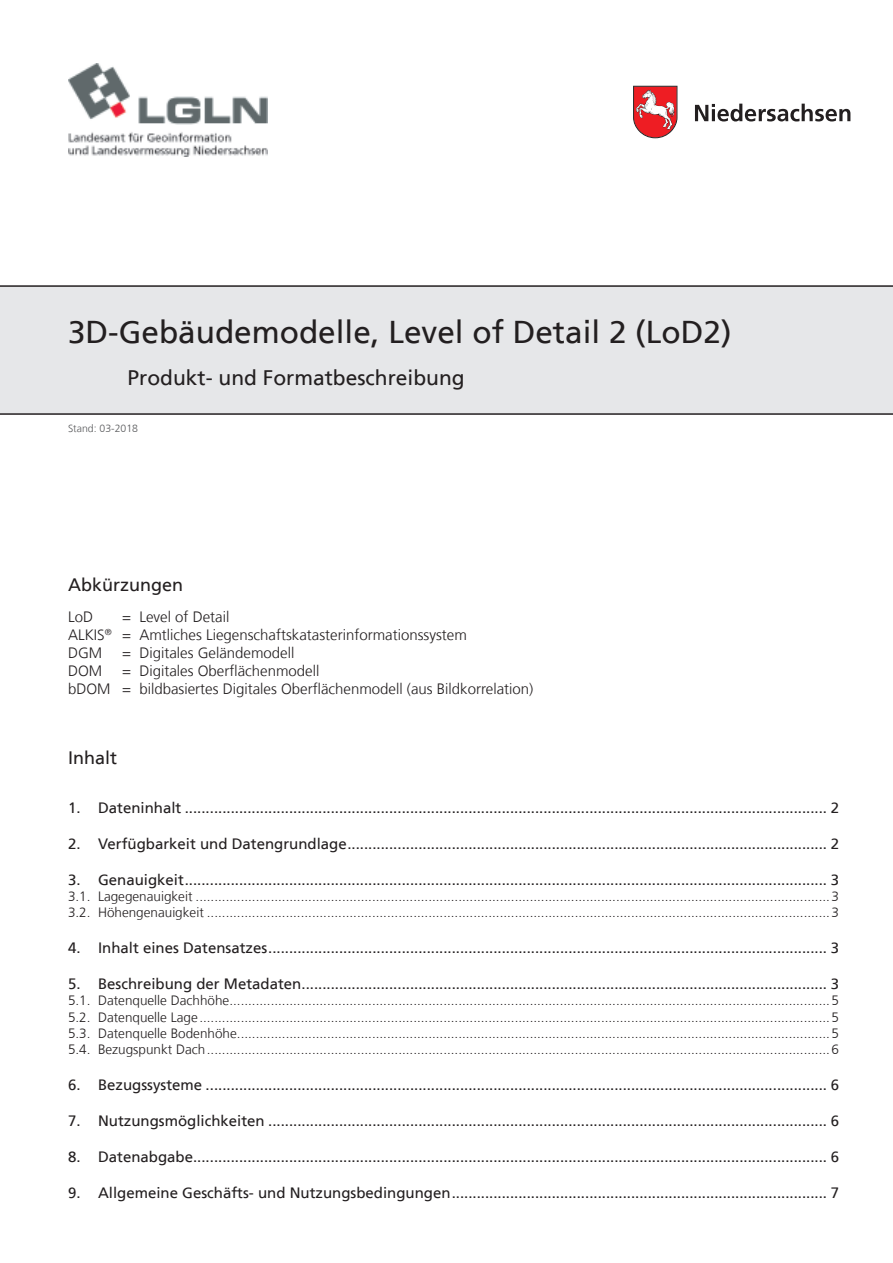
<style>
.page{position:relative;width:893px;height:1263px;background:#fff}
.page>*{position:absolute;margin:0;border:0;box-sizing:border-box;transform-origin:0 0}
.t1{font:31.5px "NDS Frutiger";color:#231f20}
.t2{font:21px "NDS Frutiger";color:#231f20}
.t3{font:18px "NDS Frutiger";color:#231f20}
.t4{font:15px "NDS Frutiger";color:#231f20}
.t5{font:300 15px/18px "NDS Frutiger";color:#231f20}
.t6{font:300 13.5px/16.2px "NDS Frutiger";color:#231f20}
.t7{font:300 10.5px "NDS Frutiger";color:#57585a}
</style>
<div class="page">
<div style="left:0;top:285px;width:893px;height:130px;background:#e6e7e9"></div>
<svg style="left:633px;top:86px;width:44px;height:52px"></svg>
<svg style="left:695px;top:104px;width:155px;height:17px"></svg>
<img style="left:68px;top:64px;width:200px;height:93px">
<h1 class="t1" style="left:68px;top:313px;width:665px">3D-Gebäudemodelle, Level of Detail 2 (LoD2)</h1>
<h2 class="t2" style="left:128px;top:365px;width:339px">Produkt- und Formatbeschreibung</h2>
<p class="t7" style="left:68px;top:422px;width:72px">Stand: 03-2018</p>
<p class="t3" style="left:68px;top:574px;width:117px">Abkürzungen</p>
<p class="t5" style="left:68px;top:608px;width:27px">LoD</p>
<p class="t5" style="left:68px;top:608px;width:400px;text-indent:54px">= Level of Detail<br>ALKIS<sup>®</sup> = Amtliches Liegenschaftskatasterinformationssystem<br>DGM</p>
<p class="t5" style="left:122px;top:644px;width:174px">= Digitales Geländemodell</p>
<p class="t5" style="left:68px;top:662px;width:467px;text-indent:54px">= Digitales Oberflächenmodell<br>bDOM = bildbasiertes Digitales Oberflächenmodell (aus Bildkorrelation)</p>
<p class="t5" style="left:68px;top:662px;width:36px">DOM</p>
<p class="t3" style="left:68px;top:747px;width:51px">Inhalt</p>
<p class="t4" style="left:68px;top:799px;width:773px">1. Dateninhalt .......................................................................................................................................................... 2</p>
<p class="t4" style="left:68px;top:835px;width:773px">2. Verfügbarkeit und Datengrundlage................................................................................................................... 2</p>
<p class="t4" style="left:68px;top:871px;width:773px">3. Genauigkeit.......................................................................................................................................................... 3</p>
<p class="t6" style="left:68px;top:888px;width:772px">3.1. Lagegenauigkeit .........................................................................................................................................................................3<br>3.2. Höhengenauigkeit ......................................................................................................................................................................3</p>
<p class="t4" style="left:68px;top:939px;width:773px">4. Inhalt eines Datensatzes...................................................................................................................................... 3</p>
<p class="t4" style="left:68px;top:975px;width:773px">5. Beschreibung der Metadaten.............................................................................................................................. 3</p>
<p class="t6" style="left:68px;top:993px;width:772px;text-align:justify">5.1. Datenquelle Dachhöhe................................................................................................................................................................5<br>5.2. Datenquelle Lage........................................................................................................................................................................5<br>5.3. Datenquelle Bodenhöhe..............................................................................................................................................................5<br>5.4. Bezugspunkt Dach......................................................................................................................................................................6</p>
<p class="t4" style="left:68px;top:1076px;width:773px">6. Bezugssysteme ..................................................................................................................................................... 6</p>
<p class="t4" style="left:68px;top:1112px;width:773px">7. Nutzungsmöglichkeiten ...................................................................................................................................... 6</p>
<p class="t4" style="left:68px;top:1148px;width:773px">8. Datenabgabe........................................................................................................................................................ 6</p>
<p class="t4" style="left:68px;top:1184px;width:773px">9. Allgemeine Geschäfts- und Nutzungsbedingungen.......................................................................................... 7</p>
</div>
